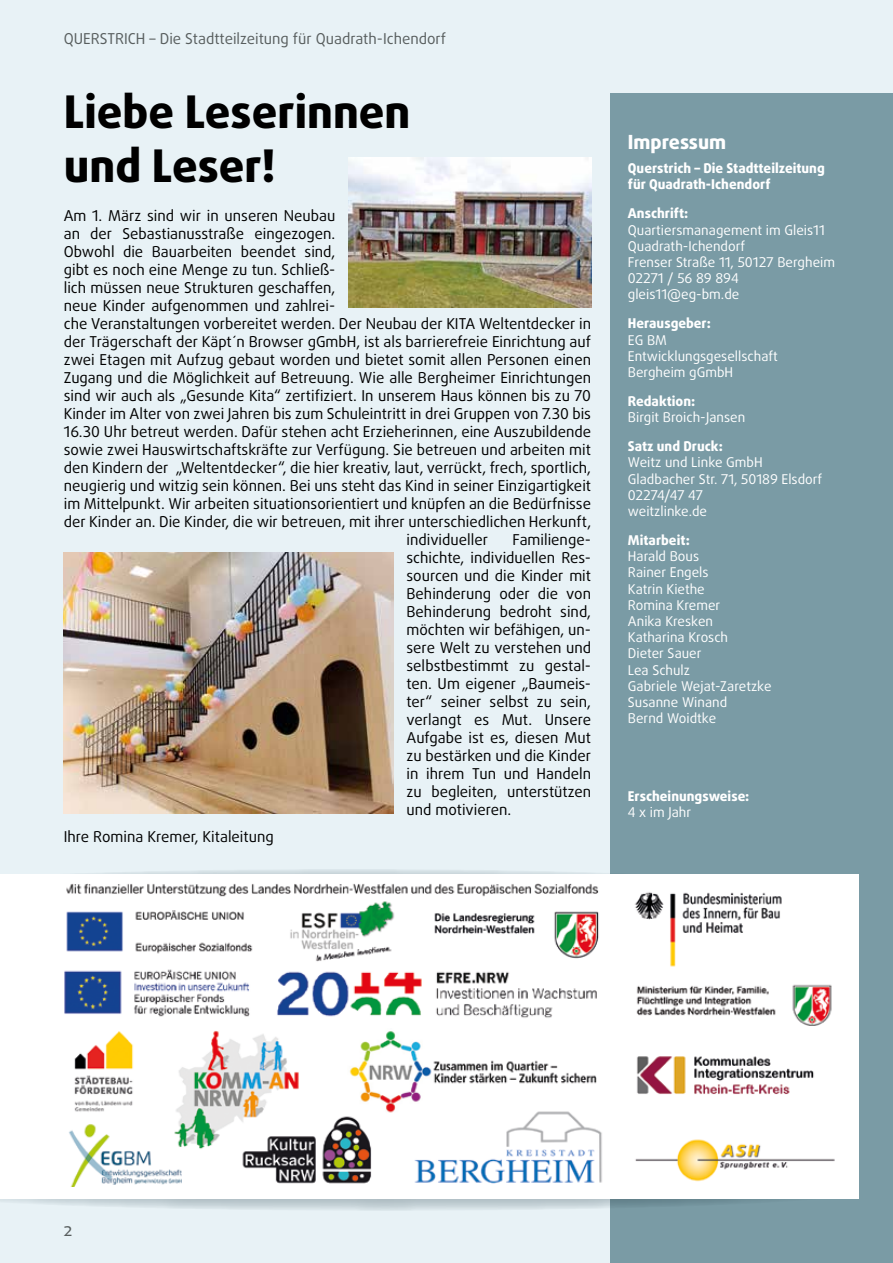
<style>
.page{position:relative;width:893px;height:1263px;background:#e8f2f6}
.page>*{position:absolute;margin:0;border:0;box-sizing:border-box;transform-origin:0 0}
.t1{font:800 45px/54px "Daxline Pro";color:#000}
.t2{font:800 19.5px "Daxline Pro";color:#fff}
.t3{font:18px "Daxline Pro";color:#585e5e}
.t4{font:15px/18px "Daxline Pro";color:#000;text-align:justify}
.t5{font:15px "Daxline Pro";color:#585e5e}
.t6{font:13.5px/16.2px "Daxline Pro";color:#fff}
.t7{font:800 13.5px/16.2px "Daxline Pro";color:#fff}
</style>
<div class="page">
<div style="left:611px;top:94px;width:282px;height:1169px;background:#7a9ba5"></div>
<svg style="left:0;top:869px;width:785px;height:6px"></svg>
<svg style="left:0;top:1199px;width:761px;height:12px"></svg>
<div style="left:0;top:875px;width:859px;height:324px;background:#fff"></div>
<img style="left:64px;top:883px;width:771px;height:303px">
<img style="left:348px;top:157px;width:243px;height:151px">
<img style="left:64px;top:552px;width:330px;height:262px">
<p class="t5" style="left:64px;top:28px;width:384px">QUERSTRICH – Die Stadtteilzeitung für Quadrath-Ichendorf</p>
<h1 class="t1" style="left:64px;top:86px;width:348px">Liebe Leserinnen und Leser!</h1>
<p class="t4" style="left:64px;top:207px;width:273px">Am 1. März sind wir in unseren Neubau</p>
<p class="t4" style="left:64px;top:225px;width:273px">an der Sebastianusstraße eingezogen.</p>
<p class="t4" style="left:64px;top:243px;width:273px">Obwohl die Bauarbeiten beendet sind,</p>
<p class="t4" style="left:64px;top:261px;width:273px">gibt es noch eine Menge zu tun. Schließ-</p>
<p class="t4" style="left:64px;top:279px;width:273px">lich müssen neue Strukturen geschaffen,</p>
<p class="t4" style="left:64px;top:297px;width:273px">neue Kinder aufgenommen und zahlrei-</p>
<p class="t4" style="left:64px;top:315px;width:529px">che Veranstaltungen vorbereitet werden. Der Neubau der KITA Weltentdecker in</p>
<p class="t4" style="left:64px;top:333px;width:529px">der Trägerschaft der Käpt´n Browser gGmbH, ist als barrierefreie Einrichtung auf</p>
<p class="t4" style="left:64px;top:351px;width:529px">zwei Etagen mit Aufzug gebaut worden und bietet somit allen Personen einen</p>
<p class="t4" style="left:64px;top:369px;width:529px">Zugang und die Möglichkeit auf Betreuung. Wie alle Bergheimer Einrichtungen</p>
<p class="t4" style="left:64px;top:387px;width:529px">sind wir auch als „Gesunde Kita“ zertifiziert. In unserem Haus können bis zu 70</p>
<p class="t4" style="left:64px;top:405px;width:529px">Kinder im Alter von zwei Jahren bis zum Schuleintritt in drei Gruppen von 7.30 bis</p>
<p class="t4" style="left:64px;top:423px;width:529px">16.30 Uhr betreut werden. Dafür stehen acht Erzieherinnen, eine Auszubildende</p>
<p class="t4" style="left:64px;top:441px;width:529px">sowie zwei Hauswirtschaftskräfte zur Verfügung. Sie betreuen und arbeiten mit</p>
<p class="t4" style="left:64px;top:459px;width:529px">den Kindern der „Weltentdecker“, die hier kreativ, laut, verrückt, frech, sportlich,</p>
<p class="t4" style="left:64px;top:477px;width:529px">neugierig und witzig sein können. Bei uns steht das Kind in seiner Einzigartigkeit</p>
<p class="t4" style="left:64px;top:495px;width:529px">im Mittelpunkt. Wir arbeiten situationsorientiert und knüpfen an die Bedürfnisse</p>
<p class="t4" style="left:64px;top:513px;width:529px">der Kinder an. Die Kinder, die wir betreuen, mit ihrer unterschiedlichen Herkunft,</p>
<p class="t4" style="left:406px;top:531px;width:83px">individueller</p>
<p class="t4" style="left:406px;top:531px;width:186px;text-indent:106px">Familienge&shy;schichte, individuellen Res&shy;sourcen und die Kinder mit Behinderung oder die von Behinderung bedroht sind, möchten wir befähigen, un&shy;sere Welt zu verstehen und selbstbestimmt zu gestal&shy;ten. Um eigener „Baumeis&shy;ter“ seiner selbst zu sein, verlangt es Mut. Unsere Aufgabe ist es, diesen Mut zu bestärken und die Kinder in ihrem Tun und Handeln zu begleiten, unterstützen und motivieren.</p>
<p class="t4" style="left:64px;top:828px;width:211px">Ihre Romina Kremer, Kitaleitung</p>
<h2 class="t2" style="left:628px;top:129px;width:100px">Impressum</h2>
<p class="t7" style="left:628px;top:160px;width:198px">Querstrich – Die Stadtteilzeitung für Quadrath-Ichendorf</p>
<p class="t7" style="left:628px;top:206px;width:62px">Anschrift:</p>
<p class="t6" style="left:628px;top:222px;width:209px">Quartiersmanagement im Gleis11<br>Quadrath-Ichendorf<br>Frenser Straße 11, 50127 Bergheim<br>02271 / 56 89 894 gleis11@eg-bm.de</p>
<p class="t7" style="left:628px;top:316px;width:85px">Herausgeber:</p>
<p class="t6" style="left:628px;top:332px;width:151px">EG BM<br>Entwicklungsgesellschaft<br>Bergheim gGmbH</p>
<p class="t7" style="left:628px;top:393px;width:69px">Redaktion:</p>
<p class="t6" style="left:628px;top:409px;width:119px">Birgit Broich-Jansen</p>
<p class="t7" style="left:628px;top:438px;width:97px">Satz und Druck:</p>
<p class="t6" style="left:628px;top:455px;width:196px">Weitz und Linke GmbH<br>Gladbacher Str. 71, 50189 Elsdorf<br>02274/47 47<br>weitzlinke.de</p>
<p class="t7" style="left:628px;top:532px;width:63px">Mitarbeit:</p>
<p class="t6" style="left:628px;top:548px;width:145px">Harald Bous<br>Rainer Engels<br>Katrin Kiethe<br>Romina Kremer<br>Anika Kresken<br>Katharina Krosch<br>Dieter Sauer<br>Lea Schulz<br>Gabriele Wejat-Zaretzke<br>Susanne Winand<br>Bernd Woidtke</p>
<p class="t7" style="left:628px;top:788px;width:123px">Erscheinungsweise:</p>
<p class="t6" style="left:628px;top:804px;width:65px">4 x im Jahr</p>
<p class="t3" style="left:63px;top:1218px;width:10px">2</p>
</div>
